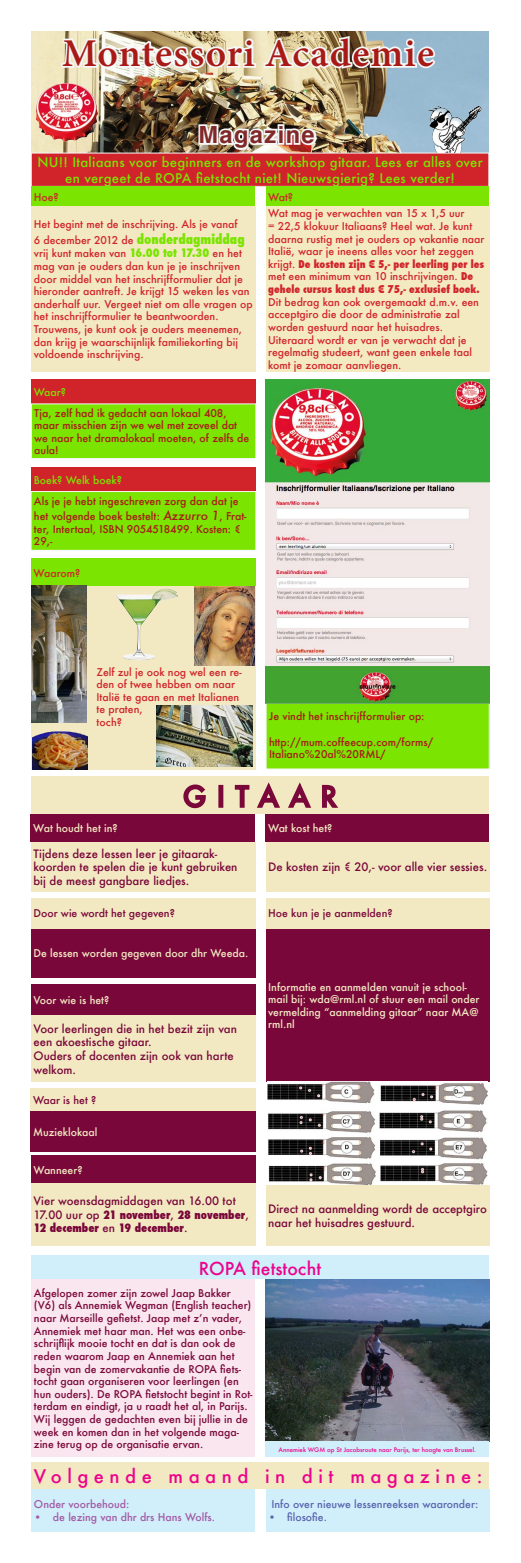
<style>
.page{position:relative;width:521px;height:1563px;background:#fff}
.page>*{position:absolute;margin:0;border:0;box-sizing:border-box;transform-origin:0 0}
.t1{font:600 39.38px "Minion Pro";letter-spacing:.03em;color:#a81a16}
.t2{font:500 28px "Futura";letter-spacing:.37em;color:#7a073a}
.t3{font:700 23.62px "Helvetica";letter-spacing:.06em;color:#812828}
.t4{font:500 18.38px "Futura";letter-spacing:.3em;color:#ed028c}
.t5{font:500 17.5px "Futura";color:#ed028c}
.t6{font:500 13.12px/15.8px "Futura";letter-spacing:.02em;color:#7be400;text-align:center}
.t7{font:500 11.38px/13.7px "Futura";color:#7a073a}
.t8{font:500 10.5px/12.6px "Futura";color:#d1232a}
.t9{font:500 10.5px/12.6px "Futura";color:#7a073a}
.t10{font:500 10.5px/12.6px "Futura";color:#a81a16}
.t11{font:500 10.5px/12.6px "Futura";color:#f2e9c2}
.t12{font:500 10.5px "Futura";color:#5965ae}
.t13{font:500 10.5px "Futura";color:#a25aa4}
.t14{font:500 10.5px "Futura";color:#7be400}
.t15{font:500 6.12px "Futura";color:#ed028c}
.s1{font-weight:800;font-stretch:condensed;font-size:13.12px;color:#7be400}
.s2{font-weight:800;font-stretch:condensed;font-size:11.38px;color:#7be400}
.s3{font-weight:800;font-stretch:condensed}
.s4{font-style:italic;font-size:12.25px}
</style>
<div class="page">
<div style="left:31px;top:586px;width:224px;height:183px;background:#f2e9c2"></div>
<img style="left:31px;top:32px;width:457px;height:121px">
<svg style="left:60px;top:37px;width:40px;height:1209px"></svg>
<svg style="left:95px;top:33px;width:342px;height:38px"></svg>
<img style="left:197px;top:97px;width:122px;height:56px">
<div style="left:31px;top:153px;width:458px;height:33px;background:#d1232a"></div>
<img style="left:34px;top:81px;width:68px;height:64px">
<div style="left:31px;top:187px;width:224px;height:19px;background:#7be400"></div>
<div style="left:31px;top:206px;width:225px;height:166px;background:#f2e9c2"></div>
<div style="left:266px;top:187px;width:222px;height:19px;background:#7be400"></div>
<div style="left:266px;top:206px;width:223px;height:166px;background:#f3eac1"></div>
<div style="left:31px;top:379px;width:225px;height:24px;background:#d1232a"></div>
<div style="left:31px;top:404px;width:225px;height:54px;background:#7be400"></div>
<div style="left:31px;top:403px;width:225px;height:56px;border:1px solid #f5f7f8"></div>
<div style="left:31px;top:467px;width:225px;height:24px;background:#d1232a"></div>
<div style="left:31px;top:491px;width:225px;height:59px;background:#7be400"></div>
<div style="left:31px;top:491px;width:225px;height:60px;border:1px solid #f5f7f8"></div>
<div style="left:266px;top:701px;width:223px;height:68px;background:#7be400"></div>
<div style="left:31px;top:558px;width:225px;height:28px;background:#7be400"></div>
<img style="left:194px;top:586px;width:60px;height:80px">
<img style="left:116px;top:588px;width:62px;height:72px">
<img style="left:157px;top:705px;width:96px;height:62px">
<img style="left:31px;top:586px;width:55px;height:137px">
<img style="left:32px;top:729px;width:56px;height:40px">
<img style="left:409px;top:91px;width:77px;height:62px">
<img style="left:266px;top:379px;width:223px;height:325px">
<div style="left:31px;top:814px;width:224px;height:27px;background:#7a073a"></div>
<div style="left:31px;top:776px;width:458px;height:38px;background:#f2e9c2"></div>
<svg style="left:183px;top:784px;width:23px;height:25px"></svg>
<div style="left:218px;top:785px;width:5px;height:23px;border:2px solid #7a073a"></div>
<svg style="left:234px;top:782px;width:46px;height:26px"></svg>
<svg style="left:288px;top:782px;width:24px;height:26px"></svg>
<svg style="left:322px;top:784px;width:17px;height:24px"></svg>
<div style="left:31px;top:842px;width:224px;height:49px;background:#f2e9c2"></div>
<div style="left:31px;top:928px;width:224px;height:49px;background:#7a073a"></div>
<div style="left:31px;top:897px;width:224px;height:31px;background:#f2e9c2"></div>
<div style="left:31px;top:984px;width:224px;height:31px;background:#7a073a"></div>
<div style="left:31px;top:1015px;width:224px;height:66px;background:#f2e9c2"></div>
<div style="left:31px;top:1088px;width:225px;height:23px;background:#f2e9c2"></div>
<div style="left:31px;top:1111px;width:225px;height:40px;background:#7a073a"></div>
<div style="left:266px;top:897px;width:224px;height:31px;background:#f2e9c2"></div>
<div style="left:266px;top:814px;width:223px;height:27px;background:#7a073a"></div>
<div style="left:266px;top:842px;width:224px;height:49px;background:#f2e9c2"></div>
<div style="left:266px;top:929px;width:223px;height:152px;background:#7a073a"></div>
<img style="left:267px;top:1081px;width:221px;height:103px">
<div style="left:31px;top:1155px;width:224px;height:29px;background:#7a073a"></div>
<div style="left:31px;top:1182px;width:224px;height:63px;background:#f2e9c2"></div>
<div style="left:266px;top:1185px;width:224px;height:60px;background:#f2e9c2"></div>
<div style="left:31px;top:1255px;width:458px;height:24px;background:#d1eefb"></div>
<div style="left:32px;top:1279px;width:223px;height:178px;background:#f9e6ef"></div>
<img style="left:266px;top:1279px;width:224px;height:162px">
<div style="left:266px;top:1441px;width:223px;height:16px;background:#d1eefb"></div>
<div style="left:32px;top:1462px;width:457px;height:27px;background:#f2e9c2"></div>
<div style="left:32px;top:1489px;width:223px;height:42px;background:#d1eefb"></div>
<div style="left:266px;top:1489px;width:223px;height:42px;background:#d1eefb"></div>
<p class="t1" style="left:62px;top:26px;width:373px">Montessori Academie</p>
<p class="t3" style="left:198px;top:116px;width:118px">Magazine</p>
<p class="t6" style="left:38px;top:154px;width:447px">NU!! Italiaans voor beginners en de workshop gitaar. Lees er alles over en vergeet de ROPA fietstocht niet! Nieuwsgierig? Lees verder!</p>
<p class="t8" style="left:34px;top:190px;width:26px">Hoe?</p>
<p class="t8" style="left:34px;top:216px;width:212px;line-height:15.8px">Het begint met de inschrijving. Als je vanaf<br>6 december 2012 de <span class="s1">donderdagmiddag</span></p>
<p class="t8" style="left:34px;top:247px;width:220px">vrij kunt maken van <span class="s2">16.00 tot 17.30</span> en het mag van je ouders dan kun je je inschrijven door middel van het inschrijfformulier dat je hieronder aantreft. Je krijgt 15 weken les van anderhalf uur. Vergeet niet om alle vragen op het inschrijfformulier te beantwoorden.</p>
<p class="t8" style="left:34px;top:323px;width:210px">Trouwens, je kunt ook je ouders meenemen, dan krijg je waarschijnlijk familiekorting bij voldoende inschrijving.</p>
<p class="t8" style="left:268px;top:190px;width:26px">Wat?</p>
<p class="t8" style="left:268px;top:207px;width:218px">Wat mag je verwachten van 15 x 1,5 uur<br>= 22,5 klokuur Italiaans? Heel wat. Je kunt daarna rustig met je ouders op vakantie naar Italië, waar je ineens alles voor het zeggen krijgt. <span class="s3">De kosten zijn € 5,- per leerling per les </span>met een minimum van 10 inschrijvingen. <span class="s3">De gehele cursus kost dus € 75,- exclusief boek.</span></p>
<p class="t8" style="left:268px;top:295px;width:212px">Dit bedrag kan ook overgemaakt d.m.v. een acceptgiro die door de administratie zal worden gestuurd naar het huisadres.</p>
<p class="t8" style="left:268px;top:333px;width:205px">Uiteraard wordt er van je verwacht dat je regelmatig studeert, want geen enkele taal komt je zomaar aanvliegen.</p>
<p class="t14" style="left:34px;top:384px;width:34px">Waar?</p>
<p class="t10" style="left:34px;top:406px;width:216px">Tja, zelf had ik gedacht aan lokaal 408, maar misschien zijn we wel met zoveel dat we naar het dramalokaal moeten, of zelfs de aula!</p>
<p class="t14" style="left:34px;top:472px;width:90px">Boek? Welk boek?</p>
<p class="t10" style="left:34px;top:494px;width:214px;line-height:14.7px">Als je je hebt ingeschreven zorg dan dat je het volgende boek bestelt: <span class="s4">Azzurro 1</span>, Frat-</p>
<p class="t10" style="left:34px;top:522px;width:208px">ter, Intertaal, ISBN 9054518499. Kosten: €<br>29,-</p>
<p class="t8" style="left:34px;top:566px;width:48px">Waarom?</p>
<p class="t8" style="left:96px;top:665px;width:147px">Zelf zul je ook nog wel een re-</p>
<p class="t8" style="left:96px;top:678px;width:140px">den of twee hebben om naar</p>
<p class="t8" style="left:96px;top:690px;width:144px">Italië te gaan en met Italianen</p>
<p class="t8" style="left:96px;top:703px;width:48px">te praten,</p>
<p class="t8" style="left:96px;top:716px;width:27px">toch?</p>
<p class="t10" style="left:269px;top:710px;width:157px">Je vindt het inschrijfformulier op:</p>
<p class="t10" style="left:269px;top:735px;width:166px">http://mum.coffeecup.com/forms/<br>Italiano%20al%20RML/</p>
<p class="t2" style="left:183px;top:777px;width:156px">GITAAR</p>
<p class="t11" style="left:33px;top:822px;width:86px">Wat houdt het in?</p>
<p class="t7" style="left:33px;top:846px;width:205px">Tijdens deze lessen leer je gitaarak&shy;koorden te spelen die je kunt gebruiken</p>
<p class="t7" style="left:33px;top:874px;width:157px">bij de meest gangbare liedjes.</p>
<p class="t9" style="left:33px;top:907px;width:143px">Door wie wordt het gegeven?</p>
<p class="t11" style="left:33px;top:947px;width:216px">De lessen worden gegeven door dhr Weeda.</p>
<p class="t11" style="left:33px;top:993px;width:77px">Voor wie is het?</p>
<p class="t7" style="left:33px;top:1021px;width:205px">Voor leerlingen die in het bezit zijn van een akoestische gitaar.</p>
<p class="t7" style="left:33px;top:1048px;width:202px">Ouders of docenten zijn ook van harte welkom.</p>
<p class="t9" style="left:33px;top:1093px;width:65px">Waar is het ?</p>
<p class="t11" style="left:33px;top:1125px;width:66px">Muzieklokaal</p>
<p class="t11" style="left:268px;top:822px;width:66px">Wat kost het?</p>
<p class="t7" style="left:268px;top:860px;width:220px">De kosten zijn € 20,- voor alle vier sessies.</p>
<p class="t9" style="left:268px;top:907px;width:126px">Hoe kun je je aanmelden?</p>
<p class="t11" style="left:268px;top:980px;width:213px">Informatie en aanmelden vanuit je school&shy;mail bij: wda@rml.nl of stuur een mail onder vermelding “aanmelding gitaar” naar MA@ rml.nl</p>
<p class="t11" style="left:33px;top:1164px;width:50px">Wanneer?</p>
<p class="t7" style="left:33px;top:1194px;width:217px">Vier woensdagmiddagen van 16.00 tot<br>17.00 uur op <span class="s3">21 november</span>, <span class="s3">28 november</span>,<br><span class="s3">12 december</span> en <span class="s3">19 december</span>.</p>
<p class="t7" style="left:268px;top:1202px;width:220px">Direct na aanmelding wordt de acceptgiro naar het huisadres gestuurd.</p>
<p class="t5" style="left:199px;top:1256px;width:124px">ROPA fietstocht</p>
<p class="t9" style="left:34px;top:1286px;width:220px">Afgelopen zomer zijn zowel Jaap Bakker (V6) als Annemiek Wegman (English teacher) naar Marseille gefietst. Jaap met z’n vader, Annemiek met haar man. Het was een onbe&shy;schrijflijk mooie tocht en dat is dan ook de reden waarom Jaap en Annemiek aan het begin van de zomervakantie de ROPA fiets&shy;tocht gaan organiseren voor leerlingen (en hun ouders). De ROPA fietstocht begint in Rot&shy;terdam en eindigt, ja u raadt het al, in Parijs.<br>Wij leggen de gedachten even bij jullie in de week en komen dan in het volgende maga&shy;zine terug op de organisatie ervan.</p>
<p class="t15" style="left:279px;top:1445px;width:199px">Annemiek WGM op St Jacobsroute naar Parijs, ter hoogte van Brussel.</p>
<p class="t4" style="left:34px;top:1463px;width:450px">Volgende maand in dit magazine:</p>
<p class="t13" style="left:34px;top:1497px;width:97px">Onder voorbehoud:</p>
<p class="t13" style="left:34px;top:1509px;width:182px">• de lezing van dhr drs Hans Wolfs.</p>
<p class="t12" style="left:271px;top:1497px;width:208px">Info over nieuwe lessenreeksen waaronder:</p>
<p class="t12" style="left:268px;top:1509px;width:60px">• filosofie.</p>
</div>
